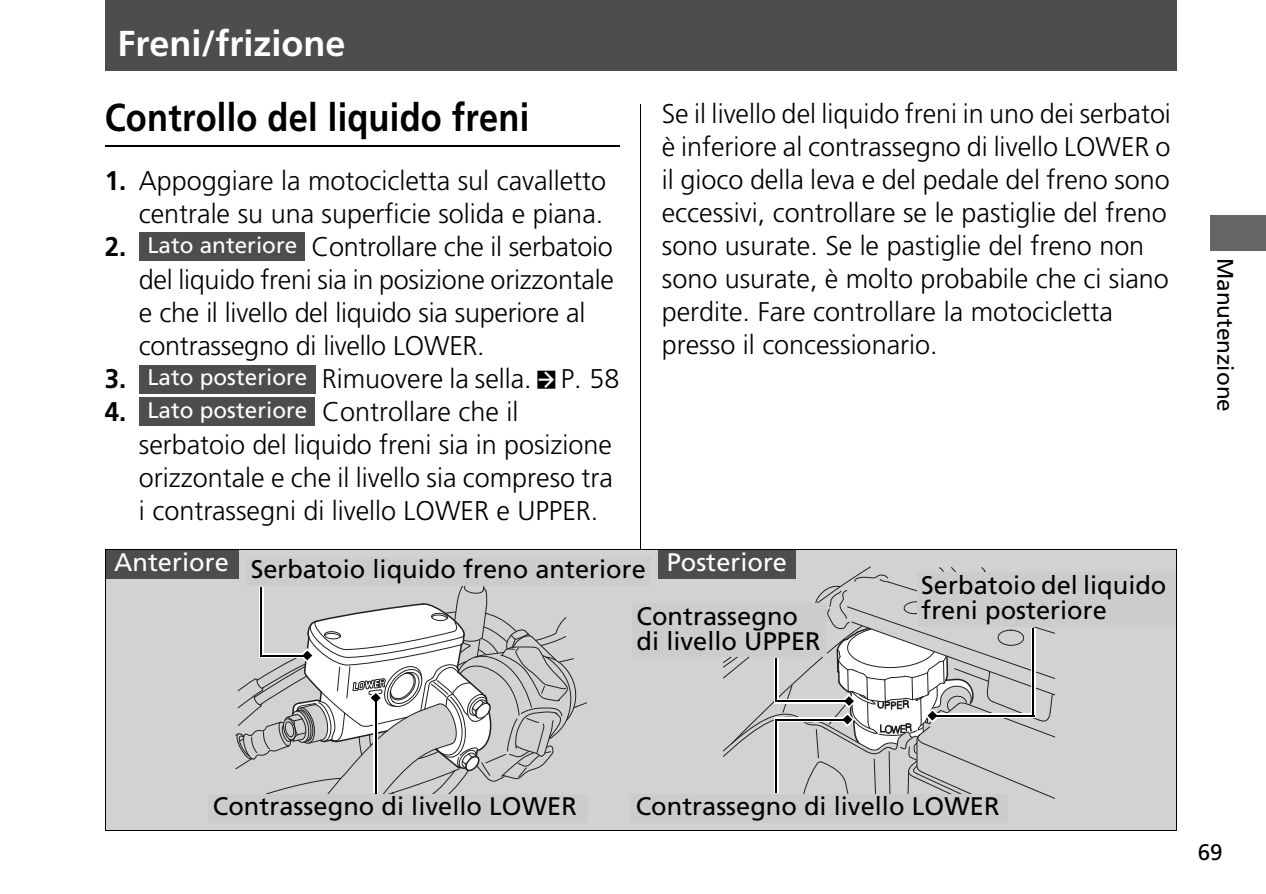
<style>
.page{position:relative;width:1266px;height:894px;background:#fff}
.page>*{position:absolute;margin:0;border:0;box-sizing:border-box;transform-origin:0 0}
.t1{font:700 39px "Frutiger LT Std";letter-spacing:.005em;color:#000;scale:.89 1}
.t2{font:700 36px "Frutiger LT Std";color:#fff}
.t3{font:300 27px/33px "Frutiger LT Std";color:#000}
.t4{font:700 27px "Frutiger LT Std";color:#000;scale:.96 1}
.t5{font:25.5px/25.5px "Frutiger LT Std";color:#000}
.t6{font:22.5px/33px "Frutiger LT Std";letter-spacing:-.005em;color:#fff}
.t7{font:22.5px "Frutiger LT Std";letter-spacing:-.005em;color:#000}
.s1{font-weight:700}
.s2{font-family:"HONDA Common";font-weight:400;font-size:21px}
</style>
<div class="page">
<div style="left:105px;top:0;width:1071px;height:71px;background:#4d4d4d"></div>
<hr style="left:640px;top:105px;width:1px;height:725px;background:#000">
<div style="left:1210px;top:215px;width:56px;height:34px;background:#656565"></div>
<hr style="left:1210px;top:249px;width:56px;height:1px;background:#656565">
<hr style="left:105px;top:145px;width:514px;height:2px;background:#000">
<div style="left:139px;top:232px;width:165px;height:29px;background:#4d4d4d"></div>
<div style="left:139px;top:365px;width:177px;height:28px;background:#4d4d4d"></div>
<div style="left:139px;top:397px;width:176px;height:29px;background:#4d4d4d"></div>
<div style="left:105px;top:549px;width:1071px;height:281px;background:#d1d2d4"></div>
<div style="left:105px;top:550px;width:134px;height:28px;background:#4d4d4d"></div>
<div style="left:658px;top:550px;width:138px;height:28px;background:#4d4d4d"></div>
<div style="left:246px;top:556px;width:405px;height:29px;background:#ccc"></div>
<div style="left:209px;top:793px;width:379px;height:29px;background:#ccc"></div>
<div style="left:917px;top:572px;width:259px;height:55px;background:#ccc"></div>
<div style="left:631px;top:793px;width:376px;height:29px;background:#ccc"></div>
<div style="left:632px;top:603px;width:195px;height:53px;background:#ccc"></div>
<svg style="left:235px;top:578px;width:352px;height:216px"></svg>
<hr style="left:375px;top:699px;width:1px;height:94px;background:#000">
<svg style="left:722px;top:566px;width:334px;height:233px"></svg>
<hr style="left:934px;top:714px;width:100px;height:2px;background:#000">
<hr style="left:1033px;top:628px;width:1px;height:87px;background:#000">
<hr style="left:105px;top:549px;width:1071px;height:1px;background:#000">
<hr style="left:1176px;top:549px;width:1px;height:281px;background:#000">
<hr style="left:105px;top:829px;width:1071px;height:1px;background:#000">
<hr style="left:105px;top:549px;width:1px;height:281px;background:#000">
<h2 class="t2" style="left:118px;top:29px;width:229px">Freni/frizione</h2>
<h1 class="t1" style="left:105px;top:101px;width:479px">Controllo del liquido freni</h1>
<p class="t3" style="left:105px;top:166px;width:503px;text-align:right"><span class="s1">1.</span> Appoggiare la motocicletta sul cavalletto centrale su una superficie solida e piana.</p>
<p class="t4" style="left:105px;top:235px;width:24px">2.</p>
<p class="t3" style="left:139px;top:232px;width:476px;text-indent:172px">Controllare che il serbatoio del liquido freni sia in posizione orizzontale e che il livello del liquido sia superiore al contrassegno di livello LOWER.</p>
<p class="t4" style="left:105px;top:367px;width:24px">3.</p>
<p class="t3" style="left:322px;top:364px;width:299px">Rimuovere la sella. <span class="s2">2</span> P. 58</p>
<p class="t4" style="left:105px;top:400px;width:24px">4.</p>
<p class="t3" style="left:139px;top:397px;width:476px;text-indent:183px">Controllare che il serbatoio del liquido freni sia in posizione orizzontale e che il livello sia compreso tra i contrassegni di livello LOWER e UPPER.</p>
<p class="t6" style="left:147px;top:230px;width:151px">Lato anteriore</p>
<p class="t6" style="left:147px;top:362px;width:162px">Lato posteriore<br>Lato posteriore</p>
<p class="t3" style="left:662px;top:99px;width:511px">Se il livello del liquido freni in uno dei serbatoi è inferiore al contrassegno di livello LOWER o il gioco della leva e del pedale del freno sono eccessivi, controllare se le pastiglie del freno sono usurate. Se le pastiglie del freno non sono usurate, è molto probabile che ci siano perdite. Fare controllare la motocicletta presso il concessionario.</p>
<p class="t5" style="left:114px;top:558px;width:674px"><sup>Anteriore</sup> Serbatoio liquido freno anteriore <sup>Posteriore</sup></p>
<p class="t5" style="left:636px;top:605px;width:186px">Contrassegno di livello UPPER</p>
<p class="t5" style="left:921px;top:574px;width:247px">Serbatoio del liquido freni posteriore</p>
<p class="t7" style="left:1234px;top:258px;width:155px;rotate:90deg">Manutenzione</p>
<p class="t5" style="left:213px;top:795px;width:366px">Contrassegno di livello LOWER</p>
<p class="t5" style="left:636px;top:795px;width:365px">Contrassegno di livello LOWER</p>
<p class="t7" style="left:1198px;top:843px;width:26px">69</p>
</div>
